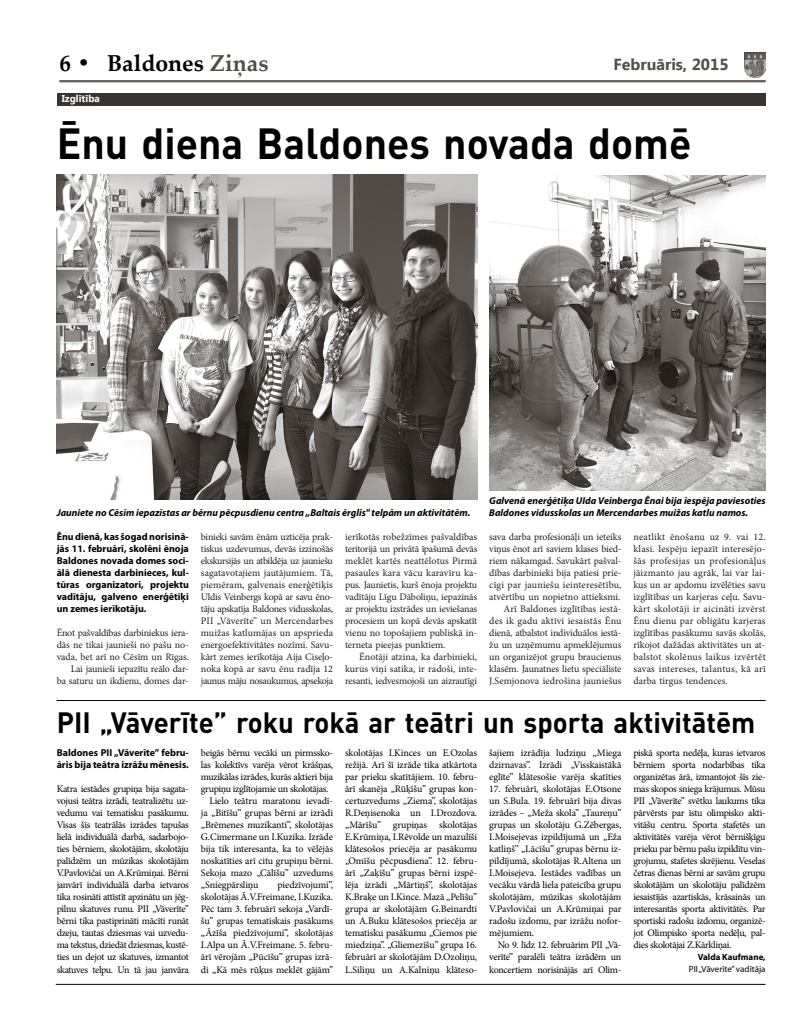
<style>
.page{position:relative;width:794px;height:1021px;background:#fff}
.page>*{position:absolute;margin:0;border:0;box-sizing:border-box;transform-origin:0 0}
.t1{font:700 43px "DIN Pro";color:#000;scale:.95 1}
.t2{font:700 29px "DIN Pro";color:#000;scale:.95 1}
.t3{font:700 23px "Palatino Linotype";color:#000}
.t4{font:700 16px "Ebrima";color:#544d48}
.t5{font:10px/12px "Minion Pro";letter-spacing:-.02em;color:#000;text-align:justify}
.t6{font:10px/12px "Minion Pro";letter-spacing:-.01em;color:#222;text-align:justify}
.t7{font:700 10px/12px "Myriad Pro";color:#000;text-align:justify}
.t8{font:italic 700 10px/12px "Myriad Pro";color:#000}
.t9{font:700 10px "Ebrima";color:#fff}
.t10{font:9px "Myriad Pro";color:#000}
.t11{font:700 9px "Myriad Pro";color:#000}
.s1{color:#544d48}
</style>
<div class="page">
<hr style="left:60px;top:80px;width:705px;height:2px;background:#66605c">
<img style="left:744px;top:53px;width:21px;height:24px">
<hr style="left:56px;top:983px;width:709px;height:1px;background:#000">
<div style="left:57px;top:94px;width:708px;height:12px;background:#39342f"></div>
<hr style="left:57px;top:700px;width:708px;height:1px;background:#000">
<img style="left:57px;top:174px;width:420px;height:325px">
<img style="left:489px;top:176px;width:276px;height:314px">
<h3 class="t3" style="left:60px;top:47px;width:33px">6 •</h3>
<h3 class="t3" style="left:107px;top:47px;width:163px">Baldones <span class="s1">Ziņas</span></h3>
<h3 class="t4" style="left:613px;top:52px;width:117px">Februāris, 2015</h3>
<p class="t9" style="left:62px;top:91px;width:40px">Izglītība</p>
<h1 class="t1" style="left:57px;top:114px;width:669px">Ēnu diena Baldones novada domē</h1>
<p class="t8" style="left:57px;top:506px;width:415px">Jauniete no Cēsīm iepazīstas ar bērnu pēcpusdienu centra „Baltais ērglis" telpām un aktivitātēm.</p>
<p class="t7" style="left:57px;top:530px;width:134px">Ēnu dienā, kas šogad norisinā&shy;jās 11. februārī, skolēni ēnoja Baldones novada domes soci&shy;ālā dienesta darbinieces, kul&shy;tūras organizatori, projektu vadītāju, galveno enerģētiķi un zemes ierīkotāju.</p>
<p class="t6" style="left:57px;top:627px;width:134px;text-align:right">Ēnot pašvaldības darbiniekus iera&shy;dās ne tikai jaunieši no pašu no&shy;vada, bet arī no Cēsīm un Rīgas.<br>Lai jaunieši iepazītu reālo dar-<br>ba saturu un ikdienu, domes dar-</p>
<p class="t6" style="left:201px;top:531px;width:134px">binieki savām ēnām uzticēja prak&shy;tiskus uzdevumus, devās izzinošās ekskursijās un atbildēja uz jauniešu sagatavotajiem jautājumiem. Tā, piemēram, galvenais enerģētiķis Uldis Veinbergs kopā ar savu ēno&shy;tāju apskatīja Baldones vidusskolas, PII „Vāverīte” un Mercendarbes muižas katlumājas un apsprieda energoefektivitātes nozīmi. Savu&shy;kārt zemes ierīkotāja Aija Ciseļo&shy;noka kopā ar savu ēnu radīja 12 jaunus māju nosaukumus, apsekoja</p>
<p class="t6" style="left:345px;top:531px;width:134px">ierīkotās robežzīmes pašvaldības teritorijā un privātā īpašumā devās meklēt kartēs neattēlotus Pirmā pasaules kara vācu karavīru ka&shy;pus. Jaunietis, kurš ēnoja projektu vadītāju Līgu Dāboliņu, iepazinās ar projektu izstrādes un ieviešanas procesiem un kopā devās apskatīt vienu no topošajiem publiskā in&shy;terneta pieejas punktiem.</p>
<p class="t6" style="left:345px;top:651px;width:134px;text-indent:14px">Ēnotāji atzina, ka darbinieki, kurus viņi satika, ir radoši, inte&shy;resanti, iedvesmojoši un aizrautīgi</p>
<p class="t8" style="left:489px;top:494px;width:278px">Galvenā enerģētiķa UIda Veinberga Ēnai bija iespēja paviesoties<br>Baldones vidusskolas un Mercendarbes muižas katlu namos.</p>
<p class="t6" style="left:489px;top:531px;width:134px;text-align:right">sava darba profesionāļi un ieteiks viņus ēnot arī saviem klases bied&shy;riem nākamgad. Savukārt pašval&shy;dības darbinieki bija patiesi prie&shy;cīgi par jauniešu ieinteresētību, atvērtību un nopietno attieksmi.<br>Arī Baldones izglītības iestā&shy;des ik gadu aktīvi iesaistās Ēnu dienā, atbalstot individuālos iestā&shy;žu un uzņēmumu apmeklējumus un organizējot grupu braucienus klasēm. Jaunatnes lietu speciāliste J.Semjonova iedrošina jauniešus</p>
<p class="t6" style="left:633px;top:531px;width:134px">neatlikt ēnošanu uz 9. vai 12. klasi. Iespēju iepazīt interesējo&shy;šās profesijas un profesionāļus jāizmanto jau agrāk, lai var lai&shy;kus un ar apdomu izvēlēties savu izglītības un karjeras ceļu. Savu&shy;kārt skolotāji ir aicināti izvērst Ēnu dienu par obligātu karjeras izglītības pasākumu savās skolās, rīkojot dažādas aktivitātes un at&shy;balstot skolēnus laikus izvērtēt savas intereses, talantus, kā arī darba tirgus tendences.</p>
<h2 class="t2" style="left:57px;top:703px;width:737px">PII „Vāverīte” roku rokā ar teātri un sporta aktivitātēm</h2>
<p class="t7" style="left:57px;top:746px;width:134px">Baldones PII „Vāverīte” febru&shy;āris bija teātra izrāžu mēnesis.</p>
<p class="t5" style="left:57px;top:783px;width:134px">Katra iestādes grupiņa bija sagata&shy;vojusi teātra izrādi, teatralizētu uz&shy;vedumu vai tematisku pasākumu.<br>Visas šīs teatrālās izrādes tapušas lielā individuālā darbā, sadarbojo&shy;ties bērniem, skolotājām, skolotāju palīdzēm un mūzikas skolotājām V.Pavlovičai un A.Krūmiņai. Bērni janvārī individuālā darba ietvaros tika rosināti attīstīt apzinātu un jēg&shy;pilnu skatuves runu. PII „Vāverīte” bērni tika pastiprināti mācīti runāt dzeju, tautas dziesmas vai uzvedu&shy;ma tekstus, dziedāt dziesmas, kustē&shy;ties un dejot uz skatuves, izmantot skatuves telpu. Un tā jau janvāra</p>
<p class="t5" style="left:201px;top:747px;width:134px">beigās bērnu vecāki un pirmssko-</p>
<p class="t5" style="left:201px;top:759px;width:134px">las kolektīvs varēja vērot krāšņas,</p>
<p class="t5" style="left:201px;top:771px;width:134px">muzikālas izrādes, kurās aktieri bija</p>
<p class="t5" style="left:201px;top:783px;width:129px">grupiņu izglītojamie un skolotājas.</p>
<p class="t5" style="left:209px;top:795px;width:125px">Lielo teātru maratonu ievadī-</p>
<p class="t5" style="left:201px;top:807px;width:134px">ja „Bitīšu” grupas bērni ar izrādi</p>
<p class="t5" style="left:201px;top:819px;width:134px">„Brēmenes muzikanti”, skolotājas</p>
<p class="t5" style="left:201px;top:831px;width:134px">G.Cimermane un I.Kuzika. Izrāde</p>
<p class="t5" style="left:201px;top:843px;width:134px">bija tik interesanta, ka to vēlējās</p>
<p class="t5" style="left:201px;top:855px;width:134px">noskatīties arī citu grupiņu bērni.</p>
<p class="t5" style="left:201px;top:867px;width:134px">Sekoja mazo „Cālīšu” uzvedums</p>
<p class="t5" style="left:201px;top:879px;width:59px">„Sniegpārsliņu</p>
<p class="t5" style="left:201px;top:879px;width:134px;text-indent:77px">piedzīvojumi”, skolotājas Ā.V.Freimane, I.Kuzika.<br>Pēc tam 3. februārī sekoja „Vardī&shy;šu” grupas tematiskais pasākums „Āzīša piedzīvojumi”, skolotājas I.Alpa un Ā.V.Freimane. 5. febru&shy;ārī vērojām „Pūcīšu” grupas izrā&shy;di „Kā mēs rūķus meklēt gājām”</p>
<p class="t5" style="left:345px;top:747px;width:134px">skolotājas I.Kinces un E.Ozolas režijā. Arī šī izrāde tika atkārtota par prieku skatītājiem. 10. febru&shy;ārī skanēja „Rūķīšu” grupas kon&shy;certuzvedums „Ziema”, skolotājas R.Deņisenoka un I.Drozdova. „Mārīšu” grupiņas skolotājas E.Krūmiņa, I.Rēvolde un mazulīši klātesošos priecēja ar pasākumu „Omīšu pēcpusdiena”. 12. febru&shy;ārī „Zaķīšu” grupas bērni izspē&shy;lēja izrādi „Mārtiņš”, skolotājas K.Braķe un I.Kince. Mazā „Pelīšu” grupa ar skolotājām G.Beinardti un A.Buku klātesošos priecēja ar tematisku pasākumu „Ciemos pie miedziņa”. „Gliemezīšu” grupa 16. februārī ar skolotājām D.Ozoliņu, L.Siliņu un A.Kalniņu klāteso-</p>
<p class="t5" style="left:489px;top:747px;width:134px">šajiem izrādīja ludziņu „Miega dzirnavas”. Izrādi „Visskaistākā eglīte” klātesošie varēja skatīties</p>
<p class="t5" style="left:489px;top:783px;width:134px">17. februārī, skolotājas E.Otsone un S.Bula. 19. februārī bija divas izrādes – „Meža skola” „Taureņu” grupas un skolotāju G.Zēbergas, I.Moisejevas izpildījumā un „Eža katliņš” „Lācīšu” grupas bērnu iz&shy;pildījumā, skolotājas R.Altena un I.Moisejeva. Iestādes vadības un vecāku vārdā liela pateicība grupu skolotājām, mūzikas skolotājām V.Pavlovičai un A.Krūmiņai par radošu izdomu, par izrāžu nofor&shy;mējumiem.</p>
<p class="t5" style="left:489px;top:939px;width:134px;text-indent:8px">No 9. līdz 12. februārim PII „Vā&shy;verīte” paralēli teātra izrādēm un koncertiem norisinājās arī Olim-</p>
<p class="t5" style="left:633px;top:747px;width:134px">piskā sporta nedēļa, kuras ietvaros bērniem sporta nodarbības tika organizētas ārā, izmantojot šīs zie&shy;mas skopos sniega krājumus. Mūsu PII „Vāverīte” svētku laukums tika pārvērsts par īstu olimpisko akti&shy;vitāšu centru. Sporta stafetēs un aktivitātēs varēja vērot bērnišķīgu prieku par bērnu pašu izpildītu vin&shy;grojumu, stafetes skrējienu. Veselas četras dienas bērni ar savām grupu skolotājām un skolotāju palīdzēm iesaistījās azartiskās, krāsainās un interesantās sporta aktivitātēs. Par sportiski radošu izdomu, organizē&shy;jot Olimpisko sporta nedēļu, pal&shy;dies skolotājai Z.Kārkliņai.</p>
<p class="t11" style="left:698px;top:951px;width:69px">Valda Kaufmane,</p>
<p class="t10" style="left:689px;top:963px;width:78px">PII „Vāverīte” vadītāja</p>
</div>
